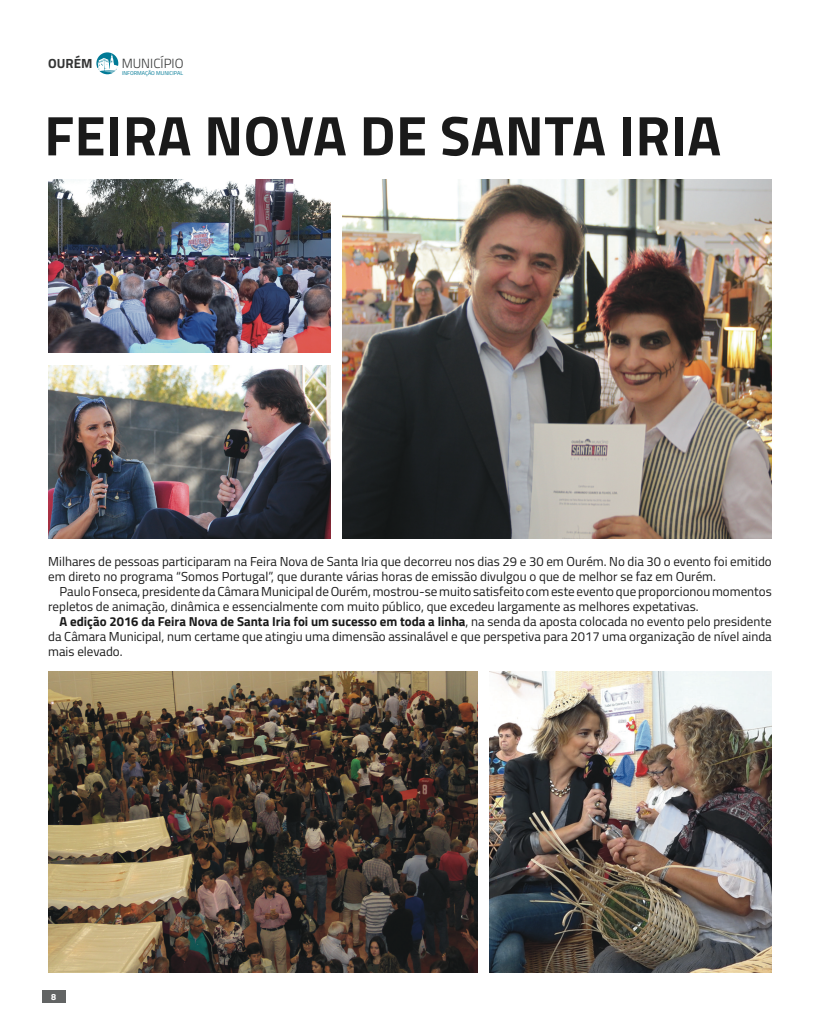
<style>
.page{position:relative;width:820px;height:1029px;background:#fff}
.page>*{position:absolute;margin:0;border:0;box-sizing:border-box;transform-origin:0 0}
.t1{font:700 56px "Titillium";letter-spacing:.01em;color:#1a1a1a}
.t2{font:300 13.3px "Titillium";color:#343535}
.t3{font:700 13.3px "Titillium";color:#343535}
.t4{font:13px/15px "Titillium Web";color:#1a1a1a}
.t5{font:700 9px "Titillium";color:#fff}
.t6{font:5.5px "Titillium";color:#007a96}
.s1{font-weight:700}
</style>
<div class="page">
<div style="left:42px;top:991px;width:23px;height:12px;background:#626464"></div>
<svg style="left:96px;top:52px;width:22px;height:22px"></svg>
<img style="left:48px;top:365px;width:282px;height:174px">
<img style="left:342px;top:179px;width:429px;height:360px">
<img style="left:48px;top:179px;width:282px;height:174px">
<img style="left:489px;top:671px;width:282px;height:301px">
<img style="left:48px;top:671px;width:429px;height:301px">
<p class="t3" style="left:48px;top:53px;width:46px">OURÉM</p>
<p class="t2" style="left:122px;top:54px;width:63px">MUNICÍPIO</p>
<p class="t6" style="left:122px;top:69px;width:62px">INFORMAÇÃO MUNICIPAL</p>
<h1 class="t1" style="left:44px;top:93px;width:678px">FEIRA NOVA DE SANTA IRIA</h1>
<p class="t4" style="left:48px;top:553px;width:724px">Milhares de pessoas participaram na Feira Nova de Santa Iria que decorreu nos dias 29 e 30 em Ourém. No dia 30 o evento foi emitido em direto no programa “Somos Portugal”, que durante várias horas de emissão divulgou o que de melhor se faz em Ourém.</p>
<p class="t4" style="left:48px;top:583px;width:724px;text-indent:11px">Paulo Fonseca, presidente da Câmara Municipal de Ourém, mostrou-se muito satisfeito com este evento que proporcionou momentos repletos de animação, dinâmica e essencialmente com muito público, que excedeu largamente as melhores expetativas.</p>
<p class="t4" style="left:48px;top:613px;width:724px;text-align:justify;text-indent:11px"><span class="s1">A edição 2016 da Feira Nova de Santa Iria foi um sucesso em toda a linha</span>, na senda da aposta colocada no evento pelo presidente da Câmara Municipal, num certame que atingiu uma dimensão assinalável e que perspetiva para 2017 uma organização de nível ainda mais elevado.</p>
<p class="t5" style="left:51px;top:990px;width:7px">8</p>
</div>
